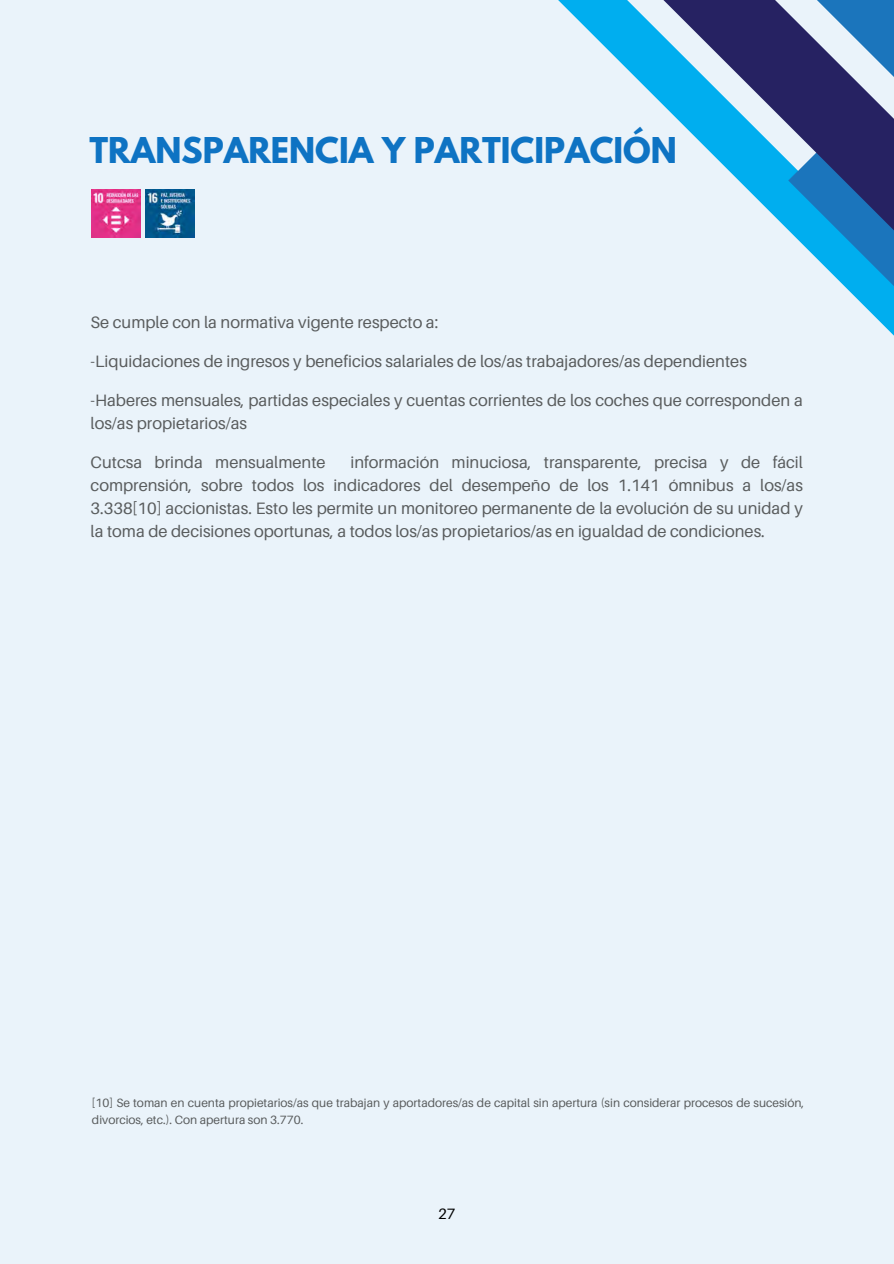
<style>
.page{position:relative;width:894px;height:1264px;background:#fff}
.page>*{position:absolute;margin:0;border:0;box-sizing:border-box;transform-origin:0 0}
.t1{font:700 31.5px "League Spartan";color:#0e73c3}
.t2{font:16.5px/23px "Aileron";color:#595c5d}
.t3{font:15px "Aileron";color:#000}
.t4{font:12px/16.5px "Aileron";color:#595c5d}
</style>
<div class="page">
<div style="left:0;top:0;width:893px;height:1263px;background:#eaf3fa"></div>
<svg style="left:558px;top:0;width:68px;height:68px"></svg>
<svg style="left:836px;top:278px;width:57px;height:57px"></svg>
<svg style="left:626px;top:0;width:267px;height:278px"></svg>
<img style="left:146px;top:189px;width:48px;height:49px">
<img style="left:92px;top:189px;width:48px;height:49px">
<p class="t1" style="left:89px;top:135px;width:589px">TRANSPARENCIA Y PARTICIPACIÓN</p>
<h1 class="t2" style="left:91px;top:310px;width:349px">Se cumple con la normativa vigente respecto a:</h1>
<p class="t2" style="left:91px;top:349px;width:657px">-Liquidaciones de ingresos y beneficios salariales de los/as trabajadores/as dependientes</p>
<p class="t2" style="left:91px;top:388px;width:713px">-Haberes mensuales, partidas especiales y cuentas corrientes de los coches que corresponden a los/as propietarios/as</p>
<h2 class="t2" style="left:91px;top:450px;width:236px">Cutcsa brinda mensualmente</h2>
<h2 class="t2" style="left:91px;top:450px;width:713px;text-align:justify;text-indent:260px">información minuciosa, transparente, precisa y de fácil comprensión, sobre todos los indicadores del desempeño de los 1.141 ómnibus a los/as 3.338[10] accionistas. Esto les permite un monitoreo permanente de la evolución de su unidad y la toma de decisiones oportunas, a todos los/as propietarios/as en igualdad de condiciones.</h2>
<h2 class="t4" style="left:92px;top:1094px;width:713px">[10] Se toman en cuenta propietarios/as que trabajan y aportadores/as de capital sin apertura (sin considerar procesos de sucesión, divorcios, etc.). Con apertura son 3.770.</h2>
<h2 class="t3" style="left:438px;top:1203px;width:19px">27</h2>
</div>
